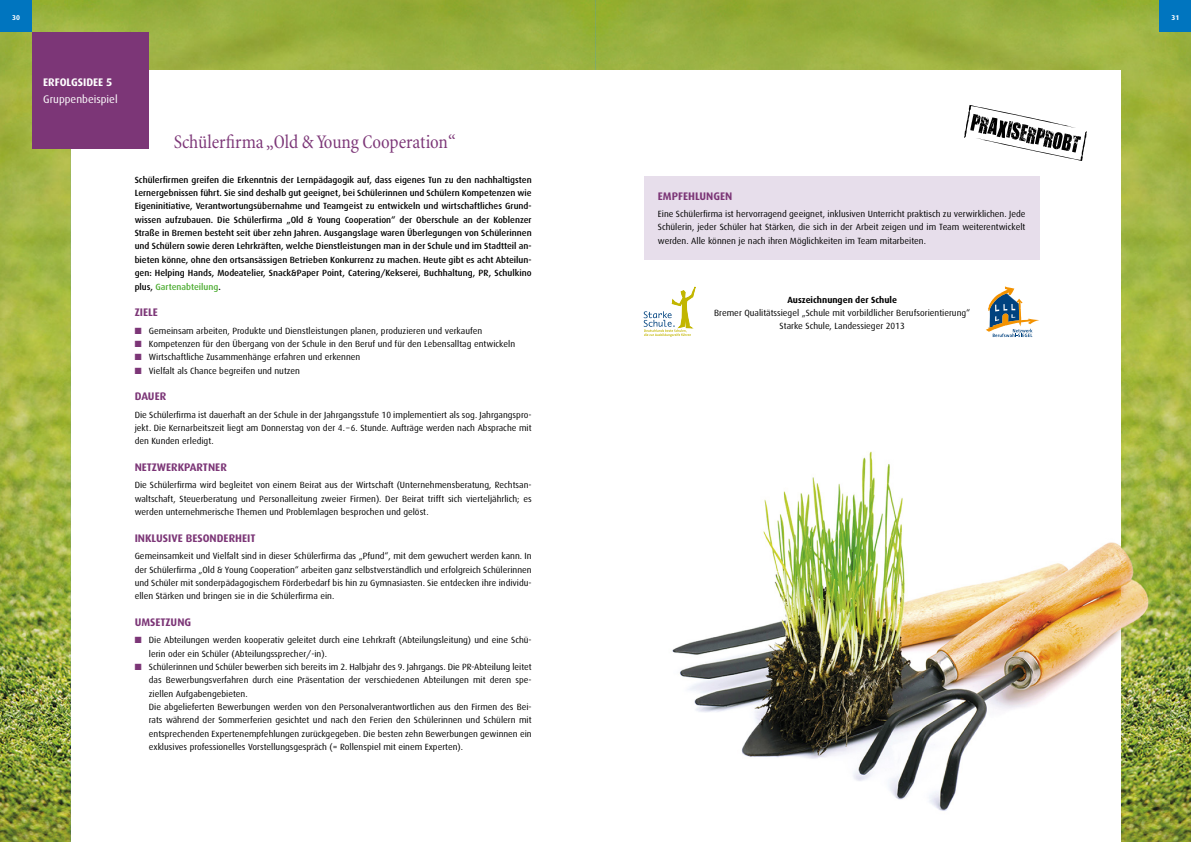
<style>
.page{position:relative;width:1191px;height:842px;background:#fff}
.page>*{position:absolute;margin:0;border:0;box-sizing:border-box;transform-origin:0 0}
.t1{font:condensed 19.5px "Minion";letter-spacing:-.005em;color:#7c3677}
.t2{font:700 11px "Dax";color:#7c3677}
.t3{font:11px "Dax";color:#fff}
.t4{font:700 11px "Dax";color:#fff}
.t5{font:9px/13.3px "Dax";color:#000;text-align:justify}
.t6{font:500 9px/13.3px "Dax";color:#000;text-align:justify}
.t7{font:700 7px "Dax";color:#fff}
.s1{color:#4ead33}
.s2{color:#7c3677}
.s3{font-weight:700}
</style>
<div class="page">
<img style="left:0;top:0;width:1191px;height:842px">
<div style="left:71px;top:71px;width:1049px;height:771px;background:#fff"></div>
<div style="left:1159px;top:0;width:32px;height:32px;background:#0075bf"></div>
<svg style="left:964px;top:105px;width:123px;height:56px"></svg>
<div style="left:0;top:0;width:32px;height:32px;background:#0075bf"></div>
<div style="left:32px;top:32px;width:116px;height:116px;background:#7c3677"></div>
<div style="left:643px;top:176px;width:396px;height:83px;background:#e7deeb"></div>
<svg style="left:986px;top:286px;width:53px;height:51px"></svg>
<svg style="left:643px;top:286px;width:53px;height:51px"></svg>
<img style="left:672px;top:438px;width:497px;height:386px">
<p class="t7" style="left:12px;top:13px;width:9px">30</p>
<p class="t7" style="left:1171px;top:13px;width:9px">31</p>
<h1 class="t4" style="left:43px;top:76px;width:71px">ERFOLGSIDEE 5</h1>
<h2 class="t3" style="left:43px;top:93px;width:76px">Gruppenbeispiel</h2>
<h3 class="t1" style="left:174px;top:132px;width:283px">Schülerfirma „Old &amp; Young Cooperation“</h3>
<p class="t6" style="left:135px;top:173px;width:398px">Schülerfirmen greifen die Erkenntnis der Lernpädagogik auf, dass eigenes Tun zu den nachhaltigsten Lernergebnissen führt. Sie sind deshalb gut geeignet, bei Schülerinnen und Schülern Kompetenzen wie Eigeninitiative, Verantwortungsübernahme und Teamgeist zu entwickeln und wirtschaftliches Grund&shy;wissen aufzubauen. Die Schülerfirma „Old &amp; Young Cooperation“ der Oberschule an der Koblenzer Straße in Bremen besteht seit über zehn Jahren. Ausgangslage waren Überlegungen von Schülerinnen und Schülern sowie deren Lehrkräften, welche Dienstleistungen man in der Schule und im Stadtteil an&shy;bieten könne, ohne den ortsansässigen Betrieben Konkurrenz zu machen. Heute gibt es acht Abteilun&shy;gen: Helping Hands, Modeatelier, Snack&amp;Paper Point, Catering/Kekserei, Buchhaltung, PR, Schulkino plus, <span class="s1">Gartenabteilung</span>.</p>
<h4 class="t2" style="left:135px;top:306px;width:25px">ZIELE</h4>
<p class="t5" style="left:135px;top:324px;width:349px"><span class="s2">■</span> Gemeinsam arbeiten, Produkte und Dienstleistungen planen, produzieren und verkaufen</p>
<p class="t5" style="left:135px;top:337px;width:382px"><span class="s2">■</span> Kompetenzen für den Übergang von der Schule in den Beruf und für den Lebensalltag entwickeln</p>
<p class="t5" style="left:135px;top:351px;width:227px"><span class="s2">■</span> Wirtschaftliche Zusammenhänge erfahren und erkennen</p>
<p class="t5" style="left:135px;top:364px;width:167px"><span class="s2">■</span> Vielfalt als Chance begreifen und nutzen</p>
<h4 class="t2" style="left:135px;top:390px;width:33px">DAUER</h4>
<p class="t5" style="left:135px;top:408px;width:398px">Die Schülerfirma ist dauerhaft an der Schule in der Jahrgangsstufe 10 implementiert als sog. Jahrgangspro&shy;jekt. Die Kernarbeitszeit liegt am Donnerstag von der 4. – 6. Stunde. Aufträge werden nach Absprache mit den Kunden erledigt.</p>
<h4 class="t2" style="left:135px;top:461px;width:94px">NETZWERKPARTNER</h4>
<p class="t5" style="left:135px;top:479px;width:398px">Die Schülerfirma wird begleitet von einem Beirat aus der Wirtschaft (Unternehmensberatung, Rechtsan&shy;waltschaft, Steuerberatung und Personalleitung zweier Firmen). Der Beirat trifft sich vierteljährlich; es werden unternehmerische Themen und Problemlagen besprochen und gelöst.</p>
<h4 class="t2" style="left:135px;top:532px;width:122px">INKLUSIVE BESONDERHEIT</h4>
<p class="t5" style="left:135px;top:549px;width:398px">Gemeinsamkeit und Vielfalt sind in dieser Schülerfirma das „Pfund“, mit dem gewuchert werden kann. In der Schülerfirma „Old &amp; Young Cooperation“ arbeiten ganz selbstverständlich und erfolgreich Schülerinnen und Schüler mit sonderpädagogischem Förderbedarf bis hin zu Gymnasiasten. Sie entdecken ihre individu&shy;ellen Stärken und bringen sie in die Schülerfirma ein.</p>
<h4 class="t2" style="left:135px;top:616px;width:58px">UMSETZUNG</h4>
<p class="t5" style="left:149px;top:634px;width:384px;text-indent:-14px"><span class="s2">■</span> Die Abteilungen werden kooperativ geleitet durch eine Lehrkraft (Abteilungsleitung) und eine Schü&shy;lerin oder ein Schüler (Abteilungssprecher/-in).</p>
<p class="t5" style="left:149px;top:660px;width:384px;text-align:left;text-indent:-14px"><span class="s2">■</span> Schülerinnen und Schüler bewerben sich bereits im 2. Halbjahr des 9. Jahrgangs. Die PR-Abteilung leitet das Bewerbungsverfahren durch eine Präsentation der verschiedenen Abteilungen mit deren spe&shy;ziellen Aufgabengebieten.<br>Die abgelieferten Bewerbungen werden von den Personalverantwortlichen aus den Firmen des Bei&shy;rats während der Sommerferien gesichtet und nach den Ferien den Schülerinnen und Schülern mit entsprechenden Expertenempfehlungen zurückgegeben. Die besten zehn Bewerbungen gewinnen ein exklusives professionelles Vorstellungsgespräch (= Rollenspiel mit einem Experten).</p>
<h1 class="t2" style="left:658px;top:190px;width:76px">EMPFEHLUNGEN</h1>
<p class="t5" style="left:658px;top:207px;width:369px">Eine Schülerfirma ist hervorragend geeignet, inklusiven Unterricht praktisch zu verwirklichen. Jede Schülerin, jeder Schüler hat Stärken, die sich in der Arbeit zeigen und im Team weiterentwickelt werden. Alle können je nach ihren Möglichkeiten im Team mitarbeiten.</p>
<p class="t5" style="left:714px;top:293px;width:257px;text-align:center"><span class="s3">Auszeichnungen der Schule<br></span>Bremer Qualitätssiegel „Schule mit vorbildlicher Berufsorientierung“<br>Starke Schule, Landessieger 2013</p>
</div>
